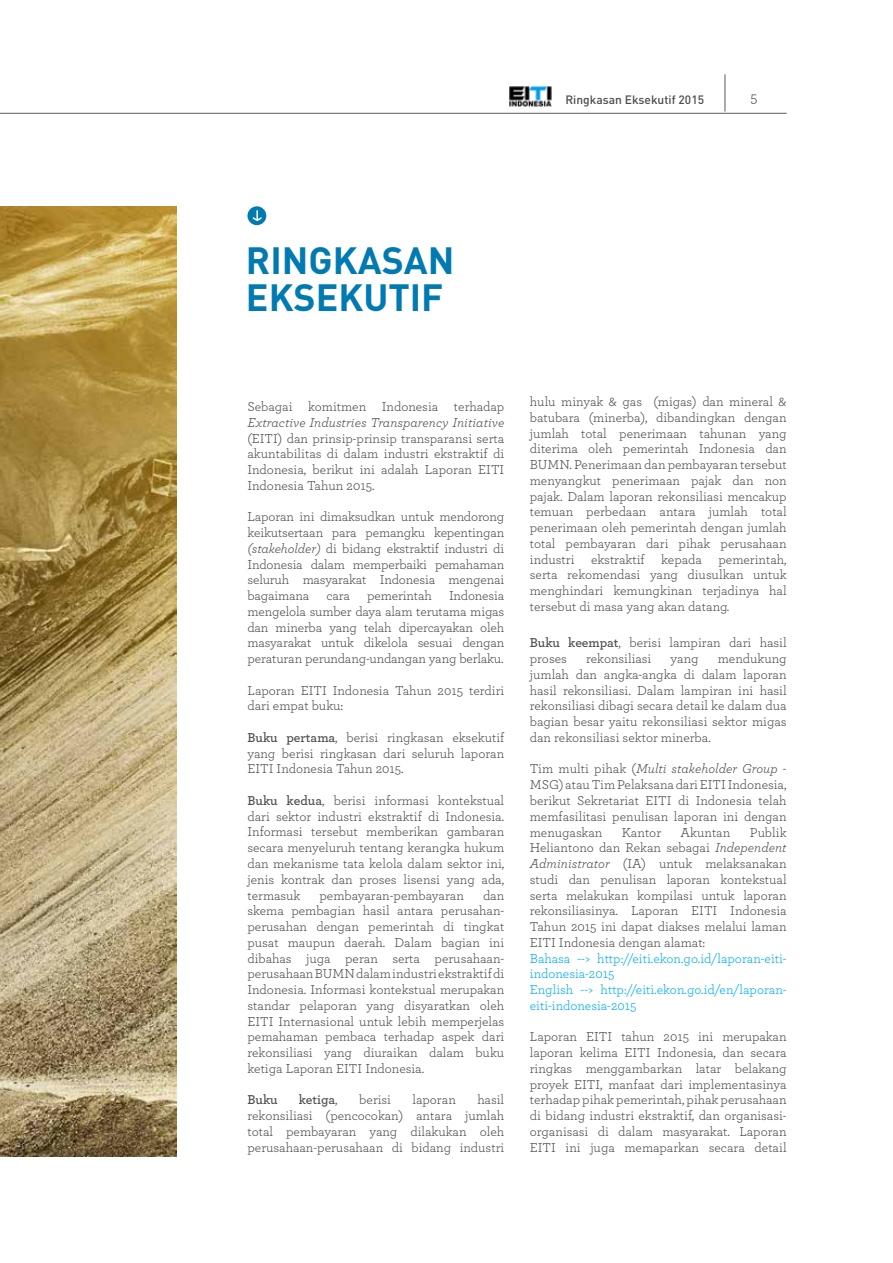
<style>
.page{position:relative;width:893px;height:1263px;background:#fff}
.page>*{position:absolute;margin:0;border:0;box-sizing:border-box;transform-origin:0 0}
.t1{font:700 37.5px/37.5px "DIN";color:#007ab1}
.t2{font:15px "Archer Pro";color:#4d4d4f}
.t3{font:13.5px/15.8px "Archer Pro";color:#4d4d4f;text-align:justify}
.t4{font:13.5px/15.8px "Archer Pro";color:#00aeef}
.t5{font:italic 13.5px "Archer Pro";color:#4d4d4f}
.t6{font:600 13.5px "Archer Pro";color:#4d4d4f}
.t7{font:500 12px "DIN";color:#4d4d4f}
.s1{font-style:italic}
.s2{font-weight:600}
.s3{font-weight:400}
</style>
<div class="page">
<img style="left:0;top:206px;width:176px;height:951px">
<svg style="left:247px;top:206px;width:19px;height:19px"></svg>
<svg style="left:253px;top:210px;width:8px;height:11px"></svg>
<img style="left:509px;top:86px;width:43px;height:21px">
<hr style="left:0;top:113px;width:787px;height:1px;background:#58595b">
<hr style="left:725px;top:74px;width:1px;height:37px;background:#58595b">
<p class="t7" style="left:565px;top:92px;width:140px">Ringkasan Eksekutif 2015</p>
<p class="t2" style="left:751px;top:87px;width:9px">5</p>
<h1 class="t1" style="left:246px;top:240px;width:210px">RI NGKASAN<br>EKSEKUTI F</h1>
<p class="t3" style="left:247px;top:398px;width:258px">Sebagai komitmen Indonesia terhadap</p>
<p class="t5" style="left:247px;top:413px;width:258px">Extractive Industries Transparency Initiative</p>
<p class="t3" style="left:247px;top:430px;width:258px">(EITI) dan prinsip-prinsip transparansi serta akuntabilitas di dalam industri ekstraktif di Indonesia, berikut ini adalah Laporan EITI Indonesia Tahun 2015.</p>
<p class="t3" style="left:247px;top:508px;width:258px">Laporan ini dimaksudkan untuk mendorong keikutsertaan para pemangku kepentingan <span class="s1">(stakeholder)</span> di bidang ekstraktif industri di Indonesia dalam memperbaiki pemahaman seluruh masyarakat Indonesia mengenai bagaimana</p>
<p class="t3" style="left:247px;top:587px;width:258px;text-indent:202px">Indonesia mengelola sumber daya alam terutama migas dan minerba yang telah dipercayakan oleh masyarakat untuk dikelola sesuai dengan peraturan perundang-undangan yang berlaku.</p>
<p class="t3" style="left:247px;top:682px;width:258px">Laporan EITI Indonesia Tahun 2015 terdiri dari empat buku:</p>
<p class="t3" style="left:247px;top:729px;width:258px"><span class="s2">Buku pertama</span>, berisi ringkasan eksekutif yang berisi ringkasan dari seluruh laporan EITI Indonesia Tahun 2015.</p>
<p class="t3" style="left:247px;top:792px;width:258px"><span class="s2">Buku kedua</span>, berisi informasi kontekstual dari sektor industri ekstraktif di Indonesia.<br>Informasi tersebut memberikan gambaran secara menyeluruh tentang kerangka hukum dan mekanisme tata kelola dalam sektor ini, jenis kontrak dan proses lisensi yang ada, termasuk</p>
<p class="t3" style="left:326px;top:587px;width:25px">cara</p>
<p class="t3" style="left:367px;top:587px;width:66px">pemerintah</p>
<p class="t3" style="left:247px;top:886px;width:258px;text-indent:235px">dan skema pembagian hasil antara perusahan&shy;perusahan dengan pemerintah di tingkat pusat maupun daerah. Dalam bagian ini dibahas juga peran serta perusahaan&shy;perusahaan BUMN dalam industri ekstraktif di Indonesia. Informasi kontekstual merupakan standar pelaporan yang disyaratkan oleh EITI Internasional untuk lebih memperjelas pemahaman pembaca terhadap aspek dari rekonsiliasi yang diuraikan dalam buku ketiga Laporan EITI Indonesia.</p>
<p class="t6" style="left:247px;top:1090px;width:32px">Buku</p>
<p class="t6" style="left:299px;top:1090px;width:41px">ketiga<span class="s3">,</span></p>
<p class="t3" style="left:359px;top:1091px;width:33px">berisi</p>
<p class="t3" style="left:413px;top:1091px;width:45px">laporan</p>
<p class="t3" style="left:319px;top:886px;width:146px">pembayaran-pembayaran</p>
<p class="t3" style="left:247px;top:1091px;width:258px;text-indent:230px">hasil rekonsiliasi (pencocokan) antara jumlah total pembayaran yang dilakukan oleh perusahaan-perusahaan di bidang industri</p>
<p class="t3" style="left:530px;top:393px;width:258px">hulu minyak &amp; gas (migas) dan mineral &amp; batubara (minerba), dibandingkan dengan jumlah total penerimaan tahunan yang diterima oleh pemerintah Indonesia dan BUMN. Penerimaan dan pembayaran tersebut menyangkut penerimaan pajak dan non pajak. Dalam laporan rekonsiliasi mencakup temuan perbedaan antara jumlah total penerimaan oleh pemerintah dengan jumlah total pembayaran dari pihak perusahaan industri ekstraktif kepada pemerintah, serta rekomendasi yang diusulkan untuk menghindari kemungkinan terjadinya hal tersebut di masa yang akan datang.</p>
<p class="t3" style="left:530px;top:634px;width:258px"><span class="s2">Buku keempat</span>, berisi lampiran dari hasil proses</p>
<p class="t3" style="left:530px;top:650px;width:258px;text-indent:188px">mendukung jumlah dan angka-angka di dalam laporan hasil rekonsiliasi. Dalam lampiran ini hasil rekonsiliasi dibagi secara detail ke dalam dua bagian besar yaitu rekonsiliasi sektor migas dan rekonsiliasi sektor minerba.</p>
<p class="t3" style="left:530px;top:760px;width:258px">Tim multi pihak (<span class="s1">Multi stakeholder Group</span> - MSG) atau Tim Pelaksana dari EITI Indonesia, berikut Sekretariat EITI di Indonesia telah memfasilitasi penulisan laporan ini dengan menugaskan</p>
<p class="t3" style="left:586px;top:650px;width:67px">rekonsiliasi</p>
<p class="t3" style="left:671px;top:650px;width:29px">yang</p>
<p class="t3" style="left:530px;top:823px;width:258px;text-indent:220px">Publik Heliantono dan Rekan sebagai <span class="s1">Independent Administrator</span> (IA) untuk melaksanakan studi dan penulisan laporan kontekstual serta melakukan kompilasi untuk laporan rekonsiliasinya. Laporan EITI Indonesia Tahun 2015 ini dapat diakses melalui laman EITI Indonesia dengan alamat:</p>
<p class="t4" style="left:530px;top:949px;width:258px">Bahasa --&gt; http://eiti.ekon.go.id/laporan-eiti&shy;indonesia-2015<br>English --&gt; http://eiti.ekon.go.id/en/laporan&shy;eiti-indonesia-2015</p>
<p class="t3" style="left:530px;top:1028px;width:258px">Laporan EITI tahun 2015 ini merupakan laporan kelima EITI Indonesia, dan secara ringkas menggambarkan latar belakang proyek EITI, manfaat dari implementasinya terhadap pihak pemerintah, pihak perusahaan di bidang industri ekstraktif, dan organisasi&shy;organisasi di dalam masyarakat. Laporan EITI ini juga memaparkan secara detail</p>
<p class="t3" style="left:622px;top:823px;width:41px">Kantor</p>
<p class="t3" style="left:681px;top:823px;width:51px">Akuntan</p>
</div>
